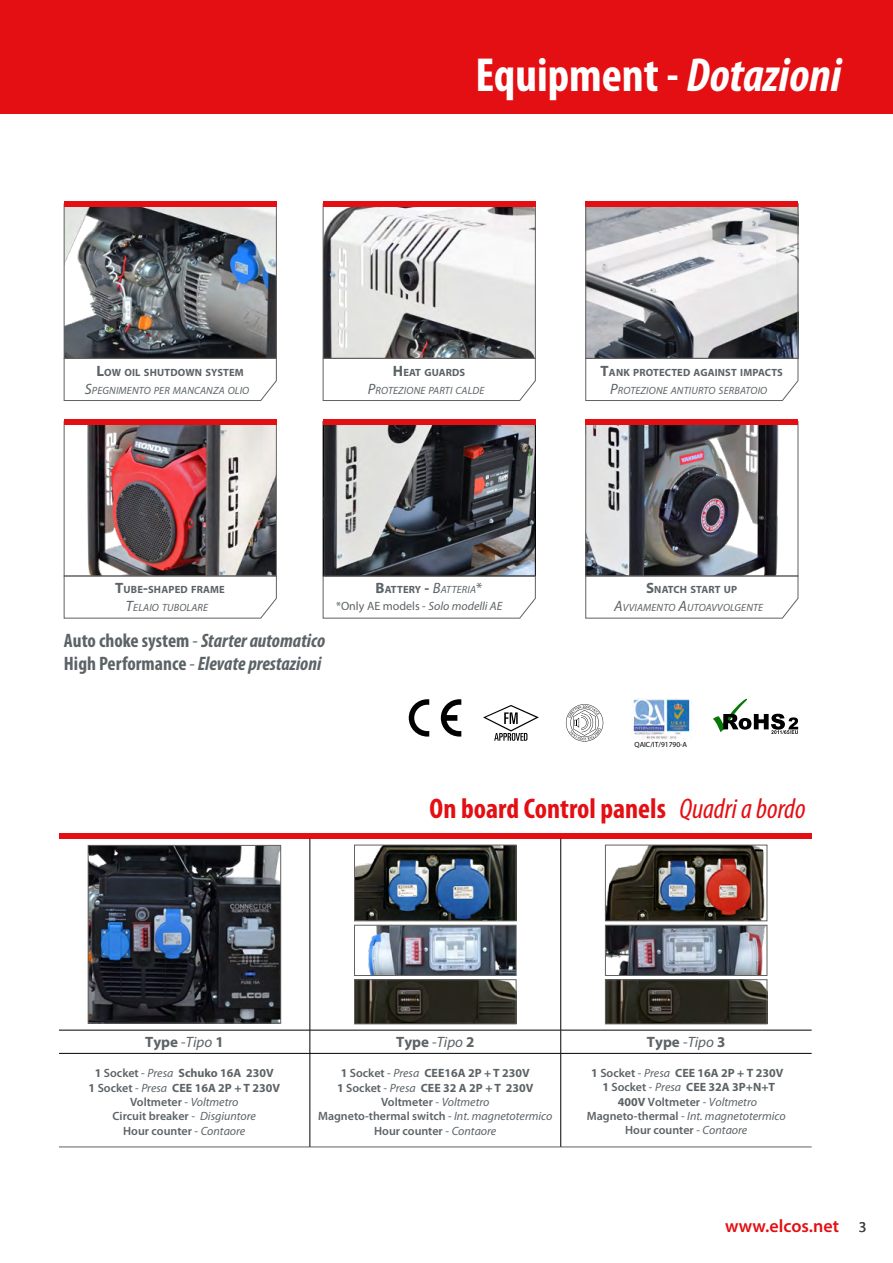
<style>
.page{position:relative;width:893px;height:1263px;background:#fff}
.page>*{position:absolute;margin:0;border:0;box-sizing:border-box;transform-origin:0 0}
.t1{font:700 condensed 48px "Myriad Pro";color:#fff}
.t2{font:700 condensed 28.5px "Myriad Pro";color:#e30f13}
.t3{font:italic 700 condensed 19.5px/23.4px "Myriad Pro";color:#5c6366}
.t4{font:600 18px "Myriad Pro";color:#e30f13}
.t5{font:700 15px "Myriad Pro";color:#5c6366}
.t6{font:600 12px/14.4px "Myriad Pro";color:#5c6366;text-align:center}
.t7{font:12px "Myriad Pro";color:#5c6366}
.t8{font:italic 10.5px/18px "Myriad Pro";letter-spacing:.015em;color:#5c6366;text-align:center}
.t9{font:700 10.5px/18px "Myriad Pro";letter-spacing:.015em;color:#5c6366;text-align:center}
.t10{font:7.5px "Myriad Pro";color:#000}
.s1{font-style:italic}
.s2{font-weight:700;font-style:normal;font-size:15px}
.s3{font-weight:700;font-style:normal}
.s4{font-size:15px}
.s5{font-weight:400;font-style:italic;font-size:15px}
.s6{font-weight:400;font-style:italic}
.s7{font-style:normal}
.s8{font-weight:400;font-style:normal}
.s9{font-weight:400}
.s10{font-style:normal;font-size:15px}
.s11{font-weight:700}
.s12{font-weight:400;font-size:15px;color:#454246}
</style>
<div class="page">
<img style="left:66px;top:207px;width:209px;height:150px">
<div style="left:64px;top:204px;width:213px;height:155px;border:1px solid #616160"></div>
<img style="left:325px;top:207px;width:209px;height:150px">
<div style="left:323px;top:204px;width:213px;height:155px;border:1px solid #616160"></div>
<img style="left:325px;top:425px;width:209px;height:149px">
<div style="left:323px;top:421px;width:213px;height:155px;border:1px solid #000"></div>
<img style="left:588px;top:207px;width:208px;height:150px">
<div style="left:586px;top:204px;width:212px;height:155px;border:1px solid #616160"></div>
<img style="left:588px;top:425px;width:191px;height:149px">
<div style="left:586px;top:421px;width:212px;height:155px;border:1px solid #616160"></div>
<svg style="left:64px;top:358px;width:213px;height:43px"></svg>
<img style="left:64px;top:425px;width:213px;height:193px">
<svg style="left:323px;top:358px;width:213px;height:43px"></svg>
<svg style="left:323px;top:576px;width:213px;height:42px"></svg>
<svg style="left:585px;top:358px;width:213px;height:43px"></svg>
<svg style="left:585px;top:576px;width:213px;height:42px"></svg>
<div style="left:64px;top:201px;width:213px;height:6px;background:#e30f13"></div>
<div style="left:64px;top:419px;width:213px;height:6px;background:#e30f13"></div>
<div style="left:323px;top:201px;width:213px;height:6px;background:#e30f13"></div>
<div style="left:323px;top:419px;width:213px;height:6px;background:#e30f13"></div>
<div style="left:586px;top:201px;width:212px;height:6px;background:#e30f13"></div>
<div style="left:586px;top:419px;width:212px;height:6px;background:#e30f13"></div>
<div style="left:59px;top:833px;width:753px;height:6px;background:#e30f13"></div>
<hr style="left:59px;top:1030px;width:251px;height:1px;background:#000">
<hr style="left:310px;top:1030px;width:251px;height:1px;background:#000">
<hr style="left:561px;top:1030px;width:251px;height:1px;background:#000">
<hr style="left:59px;top:1053px;width:251px;height:1px;background:#000">
<hr style="left:310px;top:1053px;width:251px;height:1px;background:#000">
<hr style="left:561px;top:1053px;width:251px;height:1px;background:#000">
<hr style="left:59px;top:1147px;width:251px;height:1px;background:#616160">
<hr style="left:310px;top:1147px;width:251px;height:1px;background:#616160">
<hr style="left:561px;top:1147px;width:251px;height:1px;background:#616160">
<hr style="left:310px;top:839px;width:1px;height:191px;background:#000">
<svg style="left:310px;top:1030px;width:1px;height:23px"></svg>
<hr style="left:310px;top:1053px;width:1px;height:94px;background:#000">
<hr style="left:560px;top:839px;width:1px;height:191px;background:#000">
<svg style="left:560px;top:1030px;width:1px;height:23px"></svg>
<hr style="left:560px;top:1053px;width:1px;height:94px;background:#000">
<img style="left:90px;top:847px;width:189px;height:174px">
<div style="left:88px;top:845px;width:193px;height:178px;border:1px solid #616160"></div>
<img style="left:356px;top:847px;width:158px;height:72px">
<div style="left:354px;top:845px;width:162px;height:76px;border:1px solid #616160"></div>
<img style="left:354px;top:924px;width:163px;height:52px">
<img style="left:356px;top:981px;width:158px;height:41px">
<div style="left:354px;top:979px;width:162px;height:45px;border:1px solid #616160"></div>
<img style="left:607px;top:847px;width:158px;height:72px">
<div style="left:605px;top:845px;width:162px;height:76px;border:1px solid #616160"></div>
<img style="left:605px;top:924px;width:163px;height:52px">
<img style="left:607px;top:981px;width:158px;height:41px">
<div style="left:605px;top:979px;width:162px;height:45px;border:1px solid #616160"></div>
<div style="left:0;top:0;width:893px;height:113px;background:#e30f13"></div>
<svg style="left:409px;top:699px;width:20px;height:37px"></svg>
<svg style="left:441px;top:699px;width:20px;height:37px"></svg>
<svg style="left:483px;top:705px;width:56px;height:36px"></svg>
<svg style="left:566px;top:704px;width:37px;height:37px"></svg>
<img style="left:631px;top:699px;width:59px;height:41px">
<svg style="left:713px;top:698px;width:85px;height:36px"></svg>
<h1 class="t1" style="left:475px;top:45px;width:367px">Equipment - <span class="s1">Dotazioni</span></h1>
<p class="t8" style="left:85px;top:363px;width:166px"><span class="s2">L</span><span class="s3">OW OIL SHUTDOWN SYSTEM<br></span><span class="s4">S</span>PEGNIMENTO PER MANCANZA OLIO</p>
<p class="t8" style="left:368px;top:363px;width:118px"><span class="s2">H</span> <span class="s3">EAT GUARDS<br></span><span class="s4">P</span>ROTEZIONE PARTI CALDE</p>
<p class="t9" style="left:601px;top:363px;width:184px"><span class="s4">T</span>ANK PROTECTED AGAINST IMPACTS<br><span class="s5">P</span><span class="s6">ROTEZIONE ANTIURTO SERBATOIO</span></p>
<p class="t9" style="left:115px;top:580px;width:111px"><span class="s4">T</span>UBE<span class="s4">-</span>SHAPED FRAME<br><span class="s5">T</span><span class="s6">ELAIO TUBOLARE</span></p>
<h3 class="t3" style="left:64px;top:628px;width:263px"><span class="s7">Auto choke system</span> <span class="s8">-</span> Starter automatico<br><span class="s7">High Performance</span> <span class="s9">-</span> Elevate prestazioni</h3>
<p class="t8" style="left:376px;top:581px;width:108px"><span class="s2">B</span><span class="s3">ATTERY</span> <span class="s2">-</span> <span class="s4">B</span>ATTERIA<span class="s10">*</span></p>
<p class="t7" style="left:336px;top:598px;width:168px">*Only AE models - <span class="s1">Solo modelli AE</span></p>
<p class="t8" style="left:614px;top:581px;width:151px"><span class="s2">S</span><span class="s3">NATCH START UP<br></span><span class="s4">A</span>VVIAMENTO <span class="s4">A</span>UTOAVVOLGENTE</p>
<p class="t10" style="left:634px;top:739px;width:54px">QAIC/IT/91790-A</p>
<h2 class="t2" style="left:430px;top:791px;width:378px">On board Control panels <span class="s6">Quadri a bordo</span></h2>
<p class="t5" style="left:145px;top:1032px;width:80px">Type <span class="s9">-</span><span class="s6">Tipo</span> 1</p>
<p class="t5" style="left:396px;top:1032px;width:80px">Type <span class="s9">-</span><span class="s6">Tipo</span> 2</p>
<p class="t5" style="left:647px;top:1032px;width:80px">Type <span class="s9">-</span><span class="s6">Tipo</span> 3</p>
<p class="t6" style="left:89px;top:1065px;width:193px"><span class="s11">1</span> Socket <span class="s9">-</span> <span class="s6">Presa</span> <span class="s11">Schuko 16А 230V<br>1</span> Socket <span class="s9">-</span> <span class="s6">Presa</span> <span class="s11">CEE 16А 2P + T 230V<br></span>Voltmeter <span class="s9">-</span> <span class="s6">Voltmetro<br></span>Circuit breaker <span class="s9">-</span> <span class="s6">Disgiuntore<br></span>Hour counter <span class="s9">-</span> <span class="s6">Contaore</span></p>
<p class="t6" style="left:318px;top:1065px;width:236px"><span class="s11">1</span> Socket <span class="s9">-</span> <span class="s6">Presa</span> <span class="s11">CEE16А 2P + T 230V<br>1</span> Socket <span class="s9">-</span> <span class="s6">Presa</span> <span class="s11">CEE 32 А 2P + T 230V<br></span>Voltmeter <span class="s9">-</span> <span class="s6">Voltmetro<br></span>Magneto-thermal switch <span class="s9">-</span> <span class="s6">Int. magnetotermico<br></span>Hour counter <span class="s9">-</span> <span class="s6">Contaore</span></p>
<p class="t6" style="left:587px;top:1066px;width:200px"><span class="s11">1</span> Socket <span class="s9">-</span> <span class="s6">Presa</span> <span class="s11">CEE 16A 2P + T 230V<br>1</span> Socket <span class="s9">-</span> <span class="s6">Presa</span> <span class="s11">CEE 32А 3P+N+T<br>400V</span> Voltmeter <span class="s9">-</span> <span class="s6">Voltmetro<br></span>Magneto-thermal <span class="s9">-</span> <span class="s6">Int. magnetotermico<br></span>Hour counter <span class="s9">-</span> <span class="s6">Contaore</span></p>
<h3 class="t4" style="left:725px;top:1214px;width:143px">www.elcos.net <span class="s12">3</span></h3>
</div>
